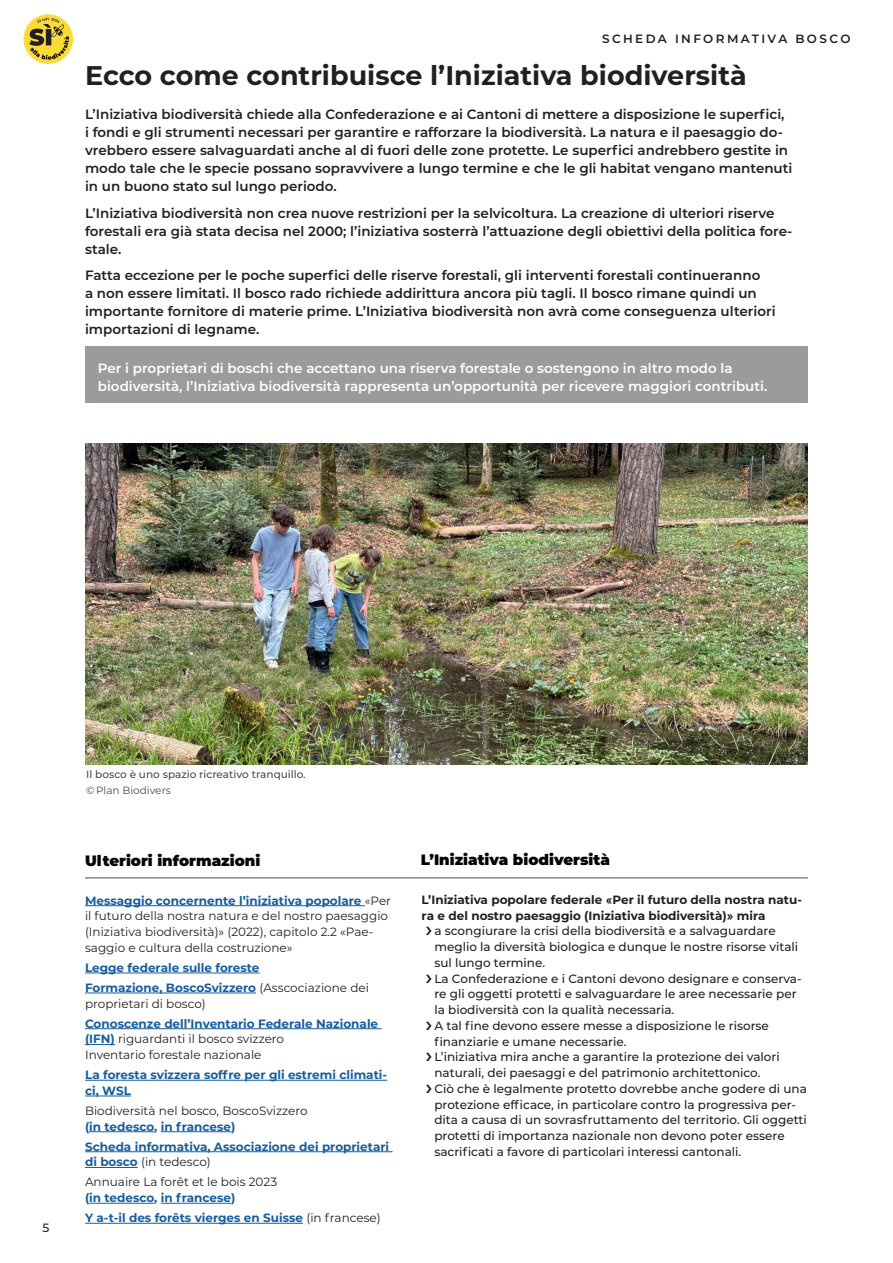
<style>
.page{position:relative;width:893px;height:1263px;background:#fff}
.page>*{position:absolute;margin:0;border:0;box-sizing:border-box;transform-origin:0 0}
.t1{font:700 27px "Montserrat";color:#231f20}
.t2{font:900 15px "Montserrat";color:#030505}
.t3{font:600 13.5px/18px "Montserrat";color:#231f20}
.t4{font:600 13.5px/18px "Montserrat";color:#fff}
.t5{font:500 12px "Montserrat";color:#231f20}
.t6{font:12px/15.8px "Montserrat";color:#231f20}
.t7{font:700 12px/20px "Montserrat";color:#175d9e}
.t8{font:700 12px "Montserrat";color:#231f20}
.t9{font:600 12px "Montserrat";letter-spacing:.2em;color:#231f20}
.t10{font:500 10.5px "Montserrat";color:#494a4b}
.t11{font:10.5px "Montserrat";color:#494a4b}
.s1{font-weight:700;color:#175d9e}
.s2{font-weight:400;color:#231f20}
.s3{font-family:"Arial"}
</style>
<div class="page">
<hr style="left:85px;top:905px;width:280px;height:1px;background:#175d9e">
<hr style="left:85px;top:973px;width:174px;height:1px;background:#175d9e">
<hr style="left:85px;top:993px;width:171px;height:1px;background:#175d9e">
<hr style="left:85px;top:1028px;width:297px;height:1px;background:#175d9e">
<hr style="left:85px;top:1044px;width:30px;height:1px;background:#175d9e">
<hr style="left:85px;top:1080px;width:302px;height:1px;background:#175d9e">
<hr style="left:85px;top:1096px;width:46px;height:1px;background:#175d9e">
<hr style="left:89px;top:1131px;width:65px;height:1px;background:#175d9e">
<hr style="left:161px;top:1131px;width:70px;height:1px;background:#175d9e">
<hr style="left:85px;top:1151px;width:308px;height:1px;background:#175d9e">
<hr style="left:85px;top:1167px;width:53px;height:1px;background:#175d9e">
<hr style="left:89px;top:1203px;width:65px;height:1px;background:#175d9e">
<hr style="left:161px;top:1203px;width:70px;height:1px;background:#175d9e">
<hr style="left:85px;top:1223px;width:218px;height:1px;background:#175d9e">
<hr style="left:85px;top:877px;width:723px;height:2px;background:#231f20">
<svg style="left:23px;top:14px;width:50px;height:50px"></svg>
<svg style="left:29px;top:18px;width:40px;height:42px;background:#bca437"></svg>
<div style="left:85px;top:347px;width:723px;height:56px;background:#9c9a9b"></div>
<img style="left:85px;top:444px;width:723px;height:320px">
<p class="t9" style="left:602px;top:30px;width:250px">SCHEDA INFORMATIVA BOSCO</p>
<h1 class="t1" style="left:85px;top:56px;width:663px">Ecco come contribuisce l’Iniziativa biodiversità</h1>
<p class="t3" style="left:85px;top:105px;width:709px">L’Iniziativa biodiversità chiede alla Confederazione e ai Cantoni di mettere a disposizione le superfici,<br>i fondi e gli strumenti necessari per garantire e rafforzare la biodiversità. La natura e il paesaggio do&shy;vrebbero essere salvaguardati anche al di fuori delle zone protette. Le superfici andrebbero gestite in modo tale che le specie possano sopravvivere a lungo termine e che le gli habitat vengano mantenuti in un buono stato sul lungo periodo.</p>
<p class="t3" style="left:85px;top:204px;width:709px">L’Iniziativa biodiversità non crea nuove restrizioni per la selvicoltura. La creazione di ulteriori riserve forestali era già stata decisa nel 2000; l’iniziativa sosterrà l’attuazione degli obiettivi della politica fore&shy;stale.</p>
<p class="t3" style="left:85px;top:266px;width:692px">Fatta eccezione per le poche superfici delle riserve forestali, gli interventi forestali continueranno<br>a non essere limitati. Il bosco rado richiede addirittura ancora più tagli. Il bosco rimane quindi un importante fornitore di materie prime. L’Iniziativa biodiversità non avrà come conseguenza ulteriori importazioni di legname.</p>
<p class="t4" style="left:98px;top:358px;width:671px">Per i proprietari di boschi che accettano una riserva forestale o sostengono in altro modo la biodiversità, l’Iniziativa biodiversità rappresenta un’opportunità per ricevere maggiori contributi.</p>
<p class="t5" style="left:43px;top:1219px;width:8px">5</p>
<p class="t10" style="left:86px;top:766px;width:221px">Il bosco è uno spazio ricreativo tranquillo.</p>
<p class="t11" style="left:86px;top:783px;width:86px">© Plan Biodivers</p>
<p class="t2" style="left:85px;top:849px;width:177px">Ulteriori informazioni</p>
<p class="t2" style="left:421px;top:848px;width:190px">L’Iniziativa biodiversità</p>
<p class="t6" style="left:85px;top:892px;width:308px"><span class="s1">Messaggio concernente l’iniziativa popolare</span> «Per il futuro della nostra natura e del nostro paesaggio (Iniziativa biodiversità)» (2022), capitolo 2.2 «Pae&shy;saggio e cultura della costruzione»</p>
<p class="t7" style="left:85px;top:957px;width:285px">Legge federale sulle foreste<br>Formazione, BoscoSvizzero <span class="s2">(Asscociazione dei</span></p>
<p class="t6" style="left:85px;top:995px;width:122px">proprietari di bosco)</p>
<p class="t6" style="left:85px;top:1015px;width:295px"><span class="s1">Conoscenze dell’Inventario Federale Nazionale (IFN)</span> riguardanti il bosco svizzero<br>Inventario forestale nazionale</p>
<p class="t7" style="left:85px;top:1066px;width:304px;line-height:15.8px">La foresta svizzera soffre per gli estremi climati&shy;ci, WSL</p>
<p class="t6" style="left:85px;top:1102px;width:224px">Biodiversità nel bosco, BoscoSvizzero</p>
<p class="t7" style="left:85px;top:1116px;width:306px">(in tedesco, in francese)<br>Scheda informativa, Associazione dei proprietari</p>
<p class="t6" style="left:85px;top:1151px;width:194px;line-height:20px"><span class="s1">di bosco</span> (in tedesco)<br>Annuaire La forêt et le bois 2023</p>
<p class="t7" style="left:85px;top:1187px;width:297px">(in tedesco, in francese)<br>Y a-t-il des forêts vierges en Suisse <span class="s2">(in francese)</span></p>
<p class="t8" style="left:422px;top:891px;width:382px">L’Iniziativa popolare federale <span class="s3">«</span>Per il futuro della nostra natu-</p>
<p class="t8" style="left:422px;top:907px;width:345px">ra e del nostro paesaggio (Iniziativa biodiversità)<span class="s3">»</span> mira</p>
<p class="t5" style="left:434px;top:923px;width:343px">a scongiurare la crisi della biodiversità e a salvaguardare</p>
<p class="t5" style="left:434px;top:938px;width:365px">meglio la diversità biologica e dunque le nostre risorse vitali</p>
<p class="t5" style="left:434px;top:954px;width:112px">sul lungo termine.</p>
<p class="t5" style="left:434px;top:970px;width:369px">La Confederazione e i Cantoni devono designare e conserva-</p>
<p class="t5" style="left:434px;top:986px;width:364px">re gli oggetti protetti e salvaguardare le aree necessarie per</p>
<p class="t5" style="left:434px;top:1001px;width:241px">la biodiversità con la qualità necessaria.</p>
<p class="t5" style="left:434px;top:1017px;width:336px">A tal fine devono essere messe a disposizione le risorse</p>
<p class="t5" style="left:434px;top:1033px;width:194px">finanziarie e umane necessarie.</p>
<p class="t5" style="left:434px;top:1049px;width:347px">L’iniziativa mira anche a garantire la protezione dei valori</p>
<p class="t5" style="left:434px;top:1064px;width:328px">naturali, dei paesaggi e del patrimonio architettonico.</p>
<p class="t5" style="left:434px;top:1080px;width:374px">Ciò che è legalmente protetto dovrebbe anche godere di una</p>
<p class="t5" style="left:434px;top:1096px;width:363px">protezione efficace, in particolare contro la progressiva per-</p>
<p class="t5" style="left:434px;top:1112px;width:374px">dita a causa di un sovrasfruttamento del territorio. Gli oggetti</p>
<p class="t5" style="left:434px;top:1127px;width:352px">protetti di importanza nazionale non devono poter essere</p>
<p class="t5" style="left:434px;top:1143px;width:308px">sacrificati a favore di particolari interessi cantonali.</p>
</div>
